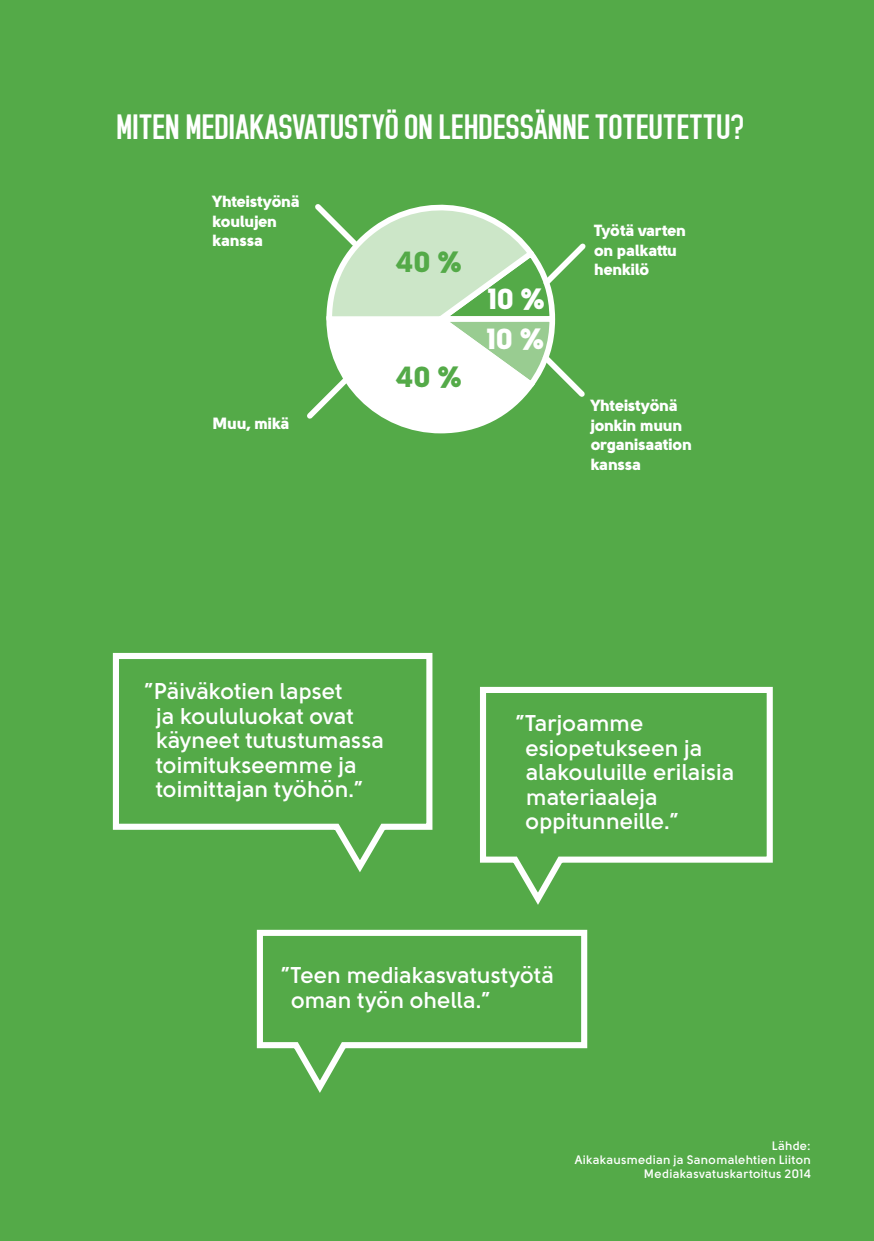
<style>
.page{position:relative;width:874px;height:1241px;background:#fff}
.page>*{position:absolute;margin:0;border:0;box-sizing:border-box;transform-origin:0 0}
.t1{font:700 35px "Alex MAF";color:#fff}
.t2{font:29.05px "Solomon Sans Black";color:#54aa48}
.t3{font:29.05px/40.2px "Solomon Sans Black";color:#fff}
.t4{font:700 22.75px/24.5px "Solomon Sans Semi";letter-spacing:-.005em;color:#fff}
.t5{font:16.1px/19.4px "Solomon Sans Black";color:#fff}
.t6{font:700 12.25px/14px "Solomon Sans Semi";letter-spacing:.02em;color:#fff;text-align:right}
</style>
<div class="page">
<div style="left:0;top:0;width:873px;height:1240px;background:#54aa48"></div>
<svg style="left:307px;top:204px;width:279px;height:230px"></svg>
<svg style="left:112px;top:652px;width:321px;height:220px"></svg>
<svg style="left:480px;top:686px;width:293px;height:219px"></svg>
<svg style="left:256px;top:929px;width:332px;height:164px"></svg>
<h1 class="t1" style="left:116px;top:107px;width:628px">MITEN MEDIAKASVATUSTYÖ ON LEHDESSÄNNE TOTEUTETTU?</h1>
<p class="t5" style="left:213px;top:192px;width:89px">Yhteistyönä koulujen kanssa</p>
<p class="t5" style="left:213px;top:413px;width:78px">Muu, mikä</p>
<p class="t2" style="left:395px;top:245px;width:68px">40 %</p>
<p class="t2" style="left:395px;top:359px;width:68px">40 %</p>
<p class="t3" style="left:487px;top:278px;width:60px">10 %<br>10 %</p>
<p class="t5" style="left:594px;top:221px;width:93px">Työtä varten on palkattu henkilö</p>
<p class="t5" style="left:590px;top:396px;width:103px">Yhteistyönä jonkin muun organisaation kanssa</p>
<p class="t4" style="left:156px;top:679px;width:229px;text-indent:-12px">”Päiväkotien lapset<br>ja koululuokat ovat käyneet tutustumassa toimitukseemme ja toimittajan työhön.”</p>
<p class="t4" style="left:525px;top:711px;width:210px;text-indent:-10px">”Tarjoamme esiopetukseen ja alakouluille erilaisia materiaaleja oppitunneille.”</p>
<p class="t4" style="left:291px;top:962px;width:264px;text-indent:-10px">”Teen mediakasvatustyötä oman työn ohella.”</p>
<p class="t6" style="left:574px;top:1138px;width:237px">Lähde:<br>Aikakausmedian ja Sanomalehtien Liiton<br>Mediakasvatuskartoitus 2014</p>
</div>
